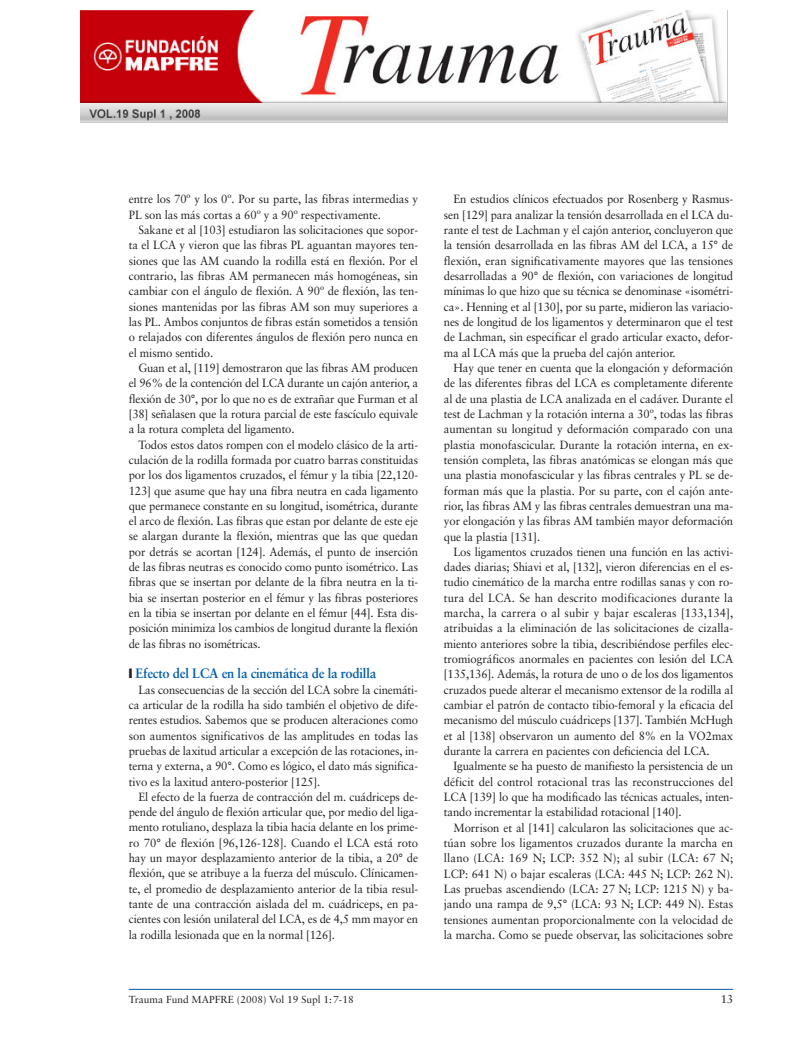
<style>
.page{position:relative;width:808px;height:1053px;background:#fff}
.page>*{position:absolute;margin:0;border:0;box-sizing:border-box;transform-origin:0 0}
.t1{font:700 13.62px "Sabon";letter-spacing:-.015em;color:#015dab;scale:.95 1}
.t2{font:11.88px/15.2px "Sabon";letter-spacing:-.01em;color:#231f20;text-align:justify;scale:.95 1}
.t3{font:11.38px "Sabon";color:#231f20}
.t4{font:10.25px "Sabon";color:#231f20}
.s1{color:#231f20}
</style>
<div class="page">
<hr style="left:129px;top:988px;width:604px;height:1px;background:#015dab">
<img style="left:81px;top:10px;width:646px;height:112px">
<p class="t2" style="left:129px;top:193px;width:306px">entre los 70º y los 0º. Por su parte, las fibras intermedias y<br>PL son las más cortas a 60º y a 90º respectivamente.</p>
<p class="t2" style="left:129px;top:223px;width:306px;text-indent:10px">Sakane et al [103] estudiaron las solicitaciones que sopor&shy;ta el LCA y vieron que las fibras PL aguantan mayores ten&shy;siones que las AM cuando la rodilla está en flexión. Por el contrario, las fibras AM permanecen más homogéneas, sin cambiar con el ángulo de flexión. A 90º de flexión, las ten&shy;siones mantenidas por las fibras AM son muy superiores a las PL. Ambos conjuntos de fibras están sometidos a tensión o relajados con diferentes ángulos de flexión pero nunca en el mismo sentido.</p>
<p class="t2" style="left:129px;top:361px;width:306px;text-indent:10px">Guan et al, [119] demostraron que las fibras AM producen el 96% de la contención del LCA durante un cajón anterior, a flexión de 30°, por lo que no es de extrañar que Furman et al [38] señalasen que la rotura parcial de este fascículo equivale a la rotura completa del ligamento.</p>
<p class="t2" style="left:129px;top:437px;width:306px;text-indent:10px">Todos estos datos rompen con el modelo clásico de la arti&shy;culación de la rodilla formada por cuatro barras constituidas por los dos ligamentos cruzados, el fémur y la tibia [22,120- 123] que asume que hay una fibra neutra en cada ligamento que permanece constante en su longitud, isométrica, durante el arco de flexión. Las fibras que estan por delante de este eje se alargan durante la flexión, mientras que las que quedan por detrás se acortan [124]. Además, el punto de inserción de las fibras neutras es conocido como punto isométrico. Las fibras que se insertan por delante de la fibra neutra en la ti&shy;bia se insertan posterior en el fémur y las fibras posteriores en la tibia se insertan por delante en el fémur [44]. Esta dis&shy;posición minimiza los cambios de longitud durante la flexión de las fibras no isométricas.</p>
<p class="t1" style="left:129px;top:667px;width:262px"><span class="s1">❙</span> Efecto del LCA en la cinemática de la rodilla</p>
<p class="t2" style="left:129px;top:682px;width:306px;text-indent:10px">Las consecuencias de la sección del LCA sobre la cinemáti&shy;ca articular de la rodilla ha sido también el objetivo de dife&shy;rentes estudios. Sabemos que se producen alteraciones como son aumentos significativos de las amplitudes en todas las pruebas de laxitud articular a excepción de las rotaciones, in&shy;terna y externa, a 90°. Como es lógico, el dato más significa&shy;tivo es la laxitud antero-posterior [125].</p>
<p class="t2" style="left:129px;top:790px;width:306px;text-indent:10px">El efecto de la fuerza de contracción del m. cuádriceps de&shy;pende del ángulo de flexión articular que, por medio del liga&shy;mento rotuliano, desplaza la tibia hacia delante en los prime&shy;ro 70° de flexión [96,126-128]. Cuando el LCA está roto hay un mayor desplazamiento anterior de la tibia, a 20° de flexión, que se atribuye a la fuerza del músculo. Clínicamen&shy;te, el promedio de desplazamiento anterior de la tibia resul&shy;tante de una contracción aislada del m. cuádriceps, en pa&shy;cientes con lesión unilateral del LCA, es de 4,5 mm mayor en la rodilla lesionada que en la normal [126].</p>
<p class="t2" style="left:444px;top:193px;width:306px;text-indent:10px">En estudios clínicos efectuados por Rosenberg y Rasmus&shy;sen [129] para analizar la tensión desarrollada en el LCA du&shy;rante el test de Lachman y el cajón anterior, concluyeron que la tensión desarrollada en las fibras AM del LCA, a 15° de flexión, eran significativamente mayores que las tensiones desarrolladas a 90° de flexión, con variaciones de longitud mínimas lo que hizo que su técnica se denominase «isométri&shy;ca». Henning et al [130], por su parte, midieron las variacio&shy;nes de longitud de los ligamentos y determinaron que el test de Lachman, sin especificar el grado articular exacto, defor&shy;ma al LCA más que la prueba del cajón anterior.</p>
<p class="t2" style="left:444px;top:361px;width:306px;text-indent:10px">Hay que tener en cuenta que la elongación y deformación de las diferentes fibras del LCA es completamente diferente al de una plastia de LCA analizada en el cadáver. Durante el test de Lachman y la rotación interna a 30º, todas las fibras aumentan su longitud y deformación comparado con una plastia monofascicular. Durante la rotación interna, en ex&shy;tensión completa, las fibras anatómicas se elongan más que una plastia monofascicular y las fibras centrales y PL se de&shy;forman más que la plastia. Por su parte, con el cajón ante&shy;rior, las fibras AM y las fibras centrales demuestran una ma&shy;yor elongación y las fibras AM también mayor deformación que la plastia [131].</p>
<p class="t2" style="left:444px;top:545px;width:306px;text-indent:10px">Los ligamentos cruzados tienen una función en las activi&shy;dades diarias; Shiavi et al, [132], vieron diferencias en el es&shy;tudio cinemático de la marcha entre rodillas sanas y con ro&shy;tura del LCA. Se han descrito modificaciones durante la marcha, la carrera o al subir y bajar escaleras [133,134], atribuidas a la eliminación de las solicitaciones de cizalla&shy;miento anteriores sobre la tibia, describiéndose perfiles elec&shy;tromiográficos anormales en pacientes con lesión del LCA [135,136]. Además, la rotura de uno o de los dos ligamentos cruzados puede alterar el mecanismo extensor de la rodilla al cambiar el patrón de contacto tibio-femoral y la eficacia del mecanismo del músculo cuádriceps [137]. También McHugh et al [138] observaron un aumento del 8% en la VO2max durante la carrera en pacientes con deficiencia del LCA.</p>
<p class="t2" style="left:444px;top:759px;width:306px;text-indent:10px">Igualmente se ha puesto de manifiesto la persistencia de un déficit del control rotacional tras las reconstrucciones del LCA [139] lo que ha modificado las técnicas actuales, inten&shy;tando incrementar la estabilidad rotacional [140].</p>
<p class="t2" style="left:444px;top:820px;width:306px;text-indent:10px">Morrison et al [141] calcularon las solicitaciones que ac&shy;túan sobre los ligamentos cruzados durante la marcha en llano (LCA: 169 N; LCP: 352 N); al subir (LCA: 67 N; LCP: 641 N) o bajar escaleras (LCA: 445 N; LCP: 262 N).<br>Las pruebas ascendiendo (LCA: 27 N; LCP: 1215 N) y ba&shy;jando una rampa de 9,5° (LCA: 93 N; LCP: 449 N). Estas tensiones aumentan proporcionalmente con la velocidad de la marcha. Como se puede observar, las solicitaciones sobre</p>
<p class="t4" style="left:129px;top:995px;width:226px">Trauma Fund MAPFRE (2008) Vol 19 Supl 1:7-18</p>
<p class="t3" style="left:721px;top:994px;width:14px">13</p>
</div>
